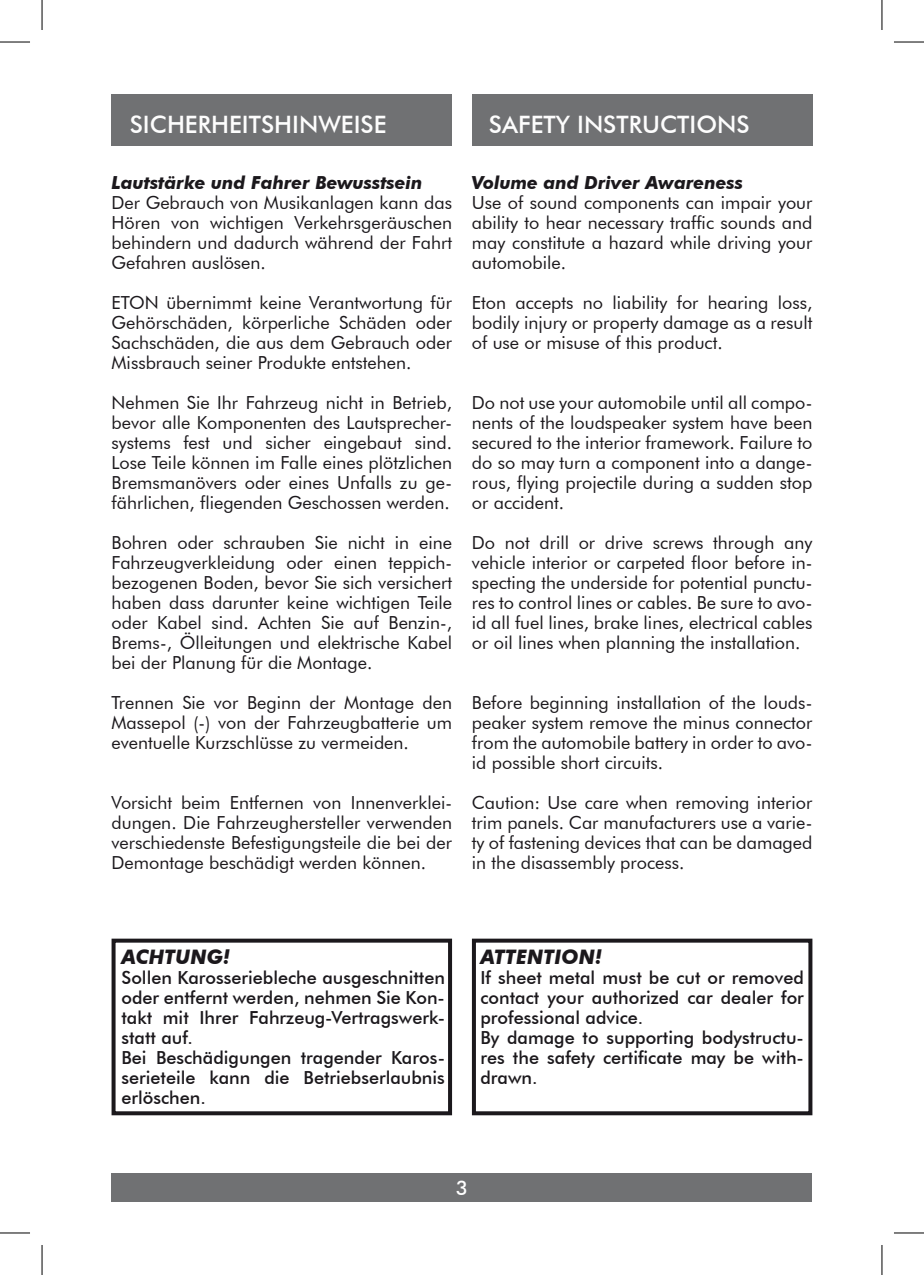
<style>
.page{position:relative;width:924px;height:1275px;background:#fff}
.page>*{position:absolute;margin:0;border:0;box-sizing:border-box;transform-origin:0 0}
.t1{font:500 24px "Futura BT";color:#fdfdfd}
.t2{font:italic 700 20px "Futura BT";color:#1b181c}
.t3{font:500 20px "Futura BT";color:#fff}
.t4{font:18px/20px "Futura BT";color:#1b181c;text-align:justify}
.t5{font:500 18px/20px "Futura BT";color:#1b181c}
.t6{font:italic 700 18px "Futura BT";color:#1b181c}
</style>
<div class="page">
<div style="left:111px;top:94px;width:341px;height:51px;background:#707173"></div>
<div style="left:111px;top:1173px;width:701px;height:28px;background:#707173"></div>
<div style="left:471px;top:94px;width:341px;height:51px;background:#707173"></div>
<div style="left:111px;top:938px;width:341px;height:177px;border:4px solid #1b181c"></div>
<div style="left:471px;top:938px;width:341px;height:177px;border:4px solid #1b181c"></div>
<hr style="left:0;top:42px;width:30px;height:1px;background:#000">
<hr style="left:893px;top:42px;width:30px;height:1px;background:#000">
<hr style="left:0;top:1232px;width:30px;height:1px;background:#000">
<hr style="left:893px;top:1232px;width:30px;height:1px;background:#000">
<hr style="left:42px;top:0;width:1px;height:30px;background:#000">
<hr style="left:42px;top:1245px;width:1px;height:30px;background:#000">
<hr style="left:881px;top:0;width:1px;height:30px;background:#000">
<hr style="left:881px;top:1245px;width:1px;height:30px;background:#000">
<h1 class="t1" style="left:130px;top:110px;width:258px">SICHERHEITSHINWEISE</h1>
<h1 class="t1" style="left:488px;top:110px;width:262px">SAFETY INSTRUCTIONS</h1>
<p class="t6" style="left:111px;top:172px;width:312px">Lautstärke und Fahrer Bewusstsein</p>
<p class="t4" style="left:111px;top:193px;width:342px">Der Gebrauch von Musikanlagen kann das Hören von wichtigen Verkehrsgeräuschen behindern und dadurch während der Fahrt Gefahren auslösen.</p>
<p class="t4" style="left:111px;top:293px;width:342px">ETON übernimmt keine Verantwortung für Gehörschäden, körperliche Schäden oder Sachschäden, die aus dem Gebrauch oder Missbrauch seiner Produkte entstehen.</p>
<p class="t4" style="left:111px;top:392px;width:342px">Nehmen Sie Ihr Fahrzeug nicht in Betrieb, bevor alle Komponenten des Lautsprecher&shy;systems fest und sicher eingebaut sind.<br>Lose Teile können im Falle eines plötzlichen Bremsmanövers oder eines Unfalls zu ge&shy;fährlichen, fliegenden Geschossen werden.</p>
<p class="t4" style="left:111px;top:532px;width:342px">Bohren oder schrauben Sie nicht in eine Fahrzeugverkleidung oder einen teppich&shy;bezogenen Boden, bevor Sie sich versichert haben dass darunter keine wichtigen Teile oder Kabel sind. Achten Sie auf Benzin-, Brems-, Ölleitungen und elektrische Kabel bei der Planung für die Montage.</p>
<p class="t4" style="left:111px;top:692px;width:342px">Trennen Sie vor Beginn der Montage den Massepol (-) von der Fahrzeugbatterie um eventuelle Kurzschlüsse zu vermeiden.</p>
<p class="t4" style="left:111px;top:792px;width:342px">Vorsicht beim Entfernen von Innenverklei&shy;dungen. Die Fahrzeughersteller verwenden verschiedenste Befestigungsteile die bei der Demontage beschädigt werden können.</p>
<p class="t6" style="left:471px;top:172px;width:272px">Volume and Driver Awareness</p>
<p class="t4" style="left:471px;top:192px;width:342px">Use of sound components can impair your ability to hear necessary traffic sounds and may constitute a hazard while driving your automobile.</p>
<p class="t4" style="left:471px;top:292px;width:342px">Eton accepts no liability for hearing loss, bodily injury or property damage as a result of use or misuse of this product.</p>
<p class="t4" style="left:471px;top:392px;width:342px">Do not use your automobile until all compo&shy;nents of the loudspeaker system have been secured to the interior framework. Failure to do so may turn a component into a dange&shy;rous, flying projectile during a sudden stop or accident.</p>
<p class="t4" style="left:471px;top:532px;width:342px">Do not drill or drive screws through any vehicle interior or carpeted floor before in&shy;specting the underside for potential punctu&shy;res to control lines or cables. Be sure to avo&shy;id all fuel lines, brake lines, electrical cables or oil lines when planning the installation.</p>
<p class="t4" style="left:471px;top:692px;width:342px">Before beginning installation of the louds&shy;peaker system remove the minus connector from the automobile battery in order to avo&shy;id possible short circuits.</p>
<p class="t4" style="left:471px;top:792px;width:342px">Caution: Use care when removing interior trim panels. Car manufacturers use a varie&shy;ty of fastening devices that can be damaged in the disassembly process.</p>
<p class="t2" style="left:121px;top:944px;width:110px">ACHTUNG!</p>
<p class="t5" style="left:121px;top:967px;width:325px">Sollen Karosseriebleche ausgeschnitten oder entfernt werden, nehmen Sie Kon&shy;takt mit Ihrer Fahrzeug-Vertragswerk&shy;statt auf.<br>Bei Beschädigungen tragender Karos&shy;serieteile kann die Betriebserlaubnis erlöschen.</p>
<p class="t2" style="left:480px;top:944px;width:123px">ATTENTION!</p>
<p class="t5" style="left:480px;top:967px;width:325px">If sheet metal must be cut or removed contact your authorized car dealer for professional advice.<br>By damage to supporting bodystructu&shy;res the safety certificate may be with&shy;drawn.</p>
<p class="t3" style="left:455px;top:1175px;width:14px">3</p>
</div>
